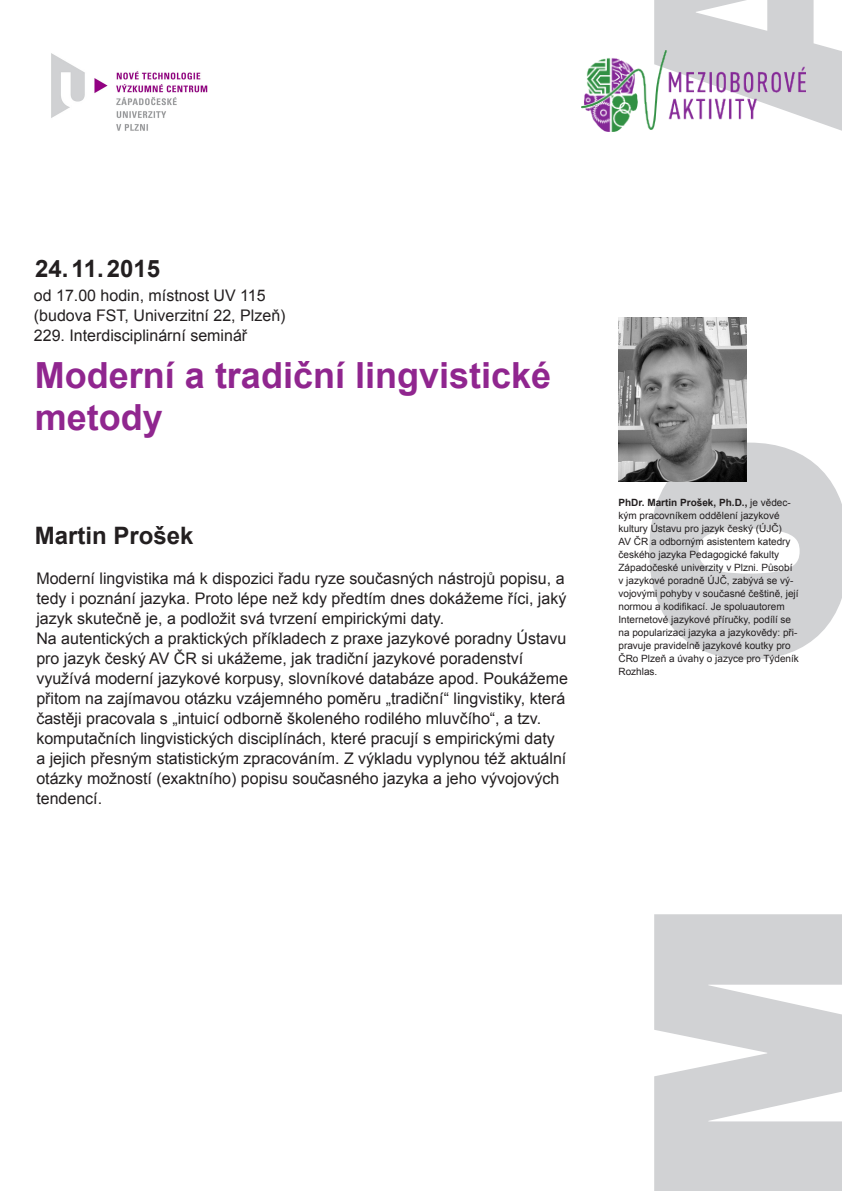
<style>
.page{position:relative;width:842px;height:1191px;background:#fff}
.page>*{position:absolute;margin:0;border:0;box-sizing:border-box;transform-origin:0 0}
.název_2{font:700 36px/42px "Arial";color:#90268f}
.název_2-2{font:700 24px "Arial";color:#231f20}
.datum{font:700 24px "Arial";color:#231f20}
.čas__místnost__číslo{font:16px/20px "Arial";color:#231f20}
.jméno_přednášejících{font:10px/13px "Arial";color:#231f20}
.s1{font-weight:700}
</style>
<div class="page">
<svg style="left:654px;top:914px;width:188px;height:277px;fill:#d1d2d4"></svg>
<svg style="left:649px;top:442px;width:193px;height:217px;fill:#d1d2d4"></svg>
<svg style="left:654px;top:0;width:188px;height:131px"></svg>
<img style="left:51px;top:53px;width:157px;height:78px">
<img style="left:619px;top:318px;width:127px;height:163px">
<img style="left:581px;top:51px;width:225px;height:80px">
<p class="datum" style="left:35px;top:253px;width:126px">24.11.2015</p>
<p class="čas__místnost__číslo" style="left:34px;top:286px;width:233px">od 17.00 hodin, místnost UV 115</p>
<p class="čas__místnost__číslo" style="left:34px;top:306px;width:253px">(budova FST, Univerzitní 22, Plzeň)</p>
<p class="čas__místnost__číslo" style="left:34px;top:326px;width:215px">229. Interdisciplinární seminář</p>
<p class="název_2" style="left:35px;top:355px;width:518px">Moderní a tradiční lingvistické metody</p>
<p class="název_2-2" style="left:35px;top:519px;width:160px">Martin Prošek</p>
<p class="čas__místnost__číslo" style="left:36px;top:569px;width:533px">Moderní lingvistika má k dispozici řadu ryze současných nástrojů popisu, a tedy i poznání jazyka. Proto lépe než kdy předtím dnes dokážeme říci, jaký jazyk skutečně je, a podložit svá tvrzení empirickými daty.<br>Na autentických a praktických příkladech z praxe jazykové poradny Ústavu pro jazyk český AV ČR si ukážeme, jak tradiční jazykové poradenství využívá moderní jazykové korpusy, slovníkové databáze apod. Poukážeme přitom na zajímavou otázku vzájemného poměru „tradiční“ lingvistiky, která častěji pracovala s „intuicí odborně školeného rodilého mluvčího“, a tzv. komputačních lingvistických disciplínách, které pracují s empirickými daty<br>a jejich přesným statistickým zpracováním. Z výkladu vyplynou též aktuální otázky možností (exaktního) popisu současného jazyka a jeho vývojových tendencí.</p>
<p class="jméno_přednášejících" style="left:618px;top:496px;width:182px"><span class="s1">PhDr. Martin Prošek, Ph.D.,</span> je vědec&shy;kým pracovníkem oddělení jazykové kultury Ústavu pro jazyk český (ÚJČ)<br>AV ČR a odborným asistentem katedry českého jazyka Pedagogické fakulty Západočeské univerzity v Plzni. Působí v jazykové poradně ÚJČ, zabývá se vý&shy;vojovými pohyby v současné češtině, její normou a kodifikací. Je spoluautorem Internetové jazykové příručky, podílí se na popularizaci jazyka a jazykovědy: při&shy;pravuje pravidelně jazykové koutky pro ČRo Plzeň a úvahy o jazyce pro Týdeník Rozhlas.</p>
</div>
